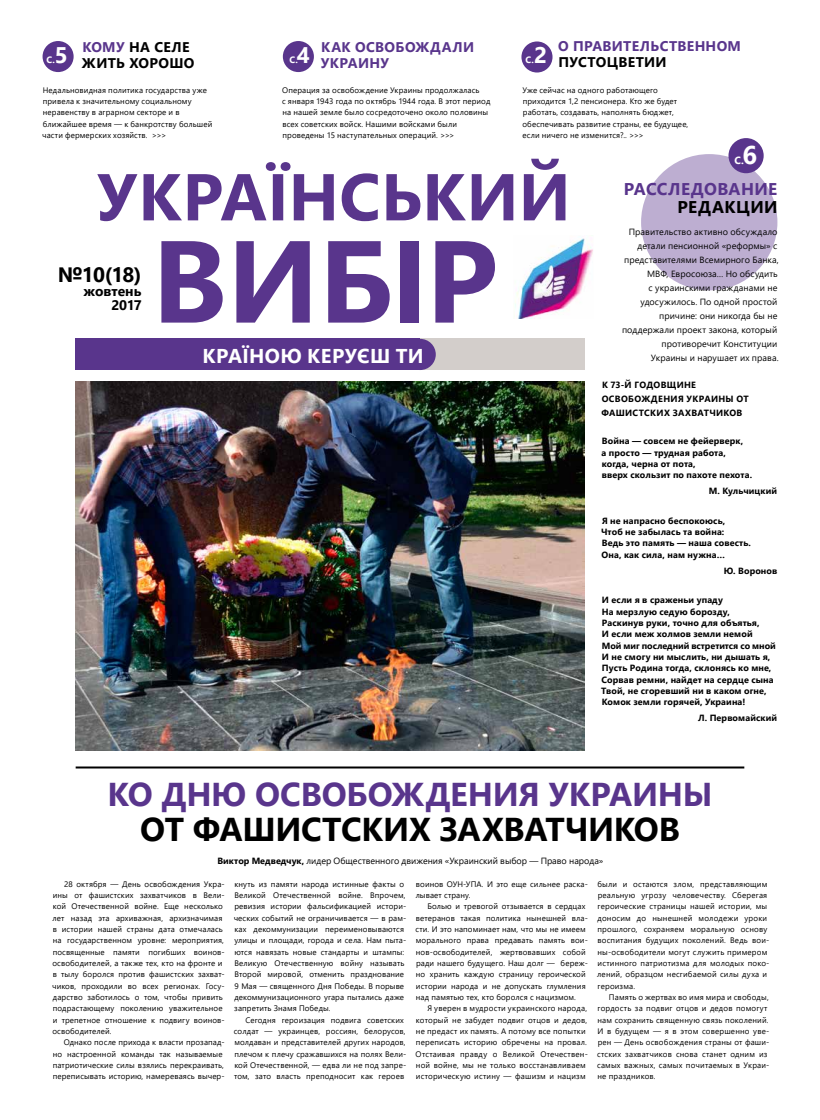
<style>
.page{position:relative;width:820px;height:1120px;background:#fff}
.page>*{position:absolute;margin:0;border:0;box-sizing:border-box;transform-origin:0 0}
.t1{font:700 116.3px "Segoe UI";letter-spacing:-.01em;color:#59358c}
.t2{font:700 66px "Segoe UI";letter-spacing:.005em;color:#59358c}
.t3{font:700 33px "Segoe UI";color:#59358c}
.t4{font:700 33px "Segoe UI";color:#000}
.t5{font:700 25.6px "Segoe UI";color:#fff}
.t6{font:700 22.6px "Segoe UI";color:#fff}
.t7{font:700 20.8px "Segoe UI";color:#000}
.t8{font:700 20px "Segoe UI";letter-spacing:.025em;color:#fff}
.t9{font:700 17px "Segoe UI";color:#59358c}
.t10{font:700 17px "Segoe UI";color:#000}
.t11{font:700 14px/16px "Segoe UI";letter-spacing:.025em;color:#59358c}
.t12{font:700 14px/16px "Segoe UI";letter-spacing:.015em;color:#000}
.t13{font:700 13.8px/13.8px "Segoe UI";letter-spacing:-.025em;color:#000;text-align:right}
.t14{font:700 10.4px "Segoe UI";color:#fff}
.t15{font:700 9.2px "Segoe UI";color:#fff}
.t16{font:700 9px/11.3px "Segoe UI";letter-spacing:.015em;color:#000}
.t17{font:9px/14px "Segoe UI";letter-spacing:.005em;color:#000;text-align:right}
.t18{font:700 9px/14px "Segoe UI";letter-spacing:.035em;color:#000}
.t19{font:8px/11.3px "Segoe UI";letter-spacing:.015em;color:#000}
.s1{color:#59358c}
.s2{font-weight:700}
</style>
<div class="page">
<div style="left:640px;top:154px;width:137px;height:136px;background:#bdaed1;border-radius:50%"></div>
<div style="left:417px;top:339px;width:167px;height:31px;background:#d3cecb"></div>
<div style="left:75px;top:339px;width:345px;height:31px;background:#59358c"></div>
<img style="left:515px;top:238px;width:78px;height:80px">
<div style="left:404px;top:339px;width:31px;height:31px;background:#59358c;border-radius:50%"></div>
<div style="left:43px;top:41px;width:31px;height:31px;background:#59358c;border-radius:50%"></div>
<div style="left:283px;top:41px;width:31px;height:31px;background:#59358c;border-radius:50%"></div>
<div style="left:521px;top:41px;width:31px;height:32px;background:#59358c;border-radius:50%"></div>
<div style="left:728px;top:138px;width:35px;height:35px;background:#59358c;border-radius:50%"></div>
<img style="left:76px;top:381px;width:508px;height:369px">
<hr style="left:76px;top:766px;width:668px;height:2px;background:#000">
<h3 class="t11" style="left:321px;top:37px;width:155px">как освобождали украину</h3>
<h3 class="t11" style="left:558px;top:37px;width:36px">О ПРАВИТЕ</h3>
<h3 class="t11" style="left:639px;top:37px;width:31px">ЛЬСТВЕННО</h3>
<h3 class="t11" style="left:727px;top:37px;width:15px">М</h3>
<h3 class="t12" style="left:82px;top:37px;width:107px"><span class="s1">КОМУ</span> НА СЕЛЕ<br>ЖИТ</h3>
<p class="t15" style="left:46px;top:51px;width:10px">с.</p>
<h3 class="t6" style="left:55px;top:34px;width:14px">5</h3>
<p class="t15" style="left:289px;top:51px;width:10px">с.</p>
<h3 class="t6" style="left:297px;top:34px;width:14px">4</h3>
<p class="t15" style="left:525px;top:51px;width:10px">с.</p>
<h3 class="t6" style="left:534px;top:34px;width:14px">2</h3>
<h3 class="t12" style="left:558px;top:53px;width:30px">ПУСТО</h3>
<h3 class="t12" style="left:606px;top:53px;width:22px">ЦВЕТИИ</h3>
<h3 class="t12" style="left:116px;top:53px;width:25px">Ь ХОРОШО</h3>
<p class="t19" style="left:42px;top:83px;width:172px">Недальновидная политика государства уже привела к значительному социальному неравенству в аграрном секторе и в ближайшее время ― к банкротству большей части фермерских хозяйств. &gt;&gt;&gt;</p>
<p class="t19" style="left:282px;top:83px;width:210px">Операция за освобождение Украины продолжалась<br>с января 1943 года по октябрь 1944 года. В этот период на нашей земле было сосредоточено около половины всех советских войск. Нашими войсками были проведены 15 наступательных операций. &gt;&gt;&gt;</p>
<p class="t19" style="left:522px;top:83px;width:167px">Уже сейчас на одного работающего приходится 1,2 пенсионера. Кто же будет работать, создавать, наполнять бюджет, обеспечивать развитие страны, ее будущее, если ничего не изменится?.. &gt;&gt;&gt;</p>
<h2 class="t2" style="left:96px;top:135px;width:475px">Український</h2>
<h3 class="t7" style="left:58px;top:255px;width:85px">№10(18)</h3>
<h3 class="t13" style="left:83px;top:283px;width:60px">жовтень<br>2017</h3>
<h1 class="t1" style="left:152px;top:172px;width:347px">вибір</h1>
<h3 class="t8" style="left:202px;top:337px;width:208px">Країною керуєш ТИ</h3>
<h3 class="t14" style="left:734px;top:150px;width:11px">с.</h3>
<h3 class="t5" style="left:742px;top:130px;width:16px">6</h3>
<h3 class="t9" style="left:623px;top:173px;width:12px">РАСС</h3>
<h3 class="t9" style="left:668px;top:173px;width:26px">ЛЕДОВАНИЕ</h3>
<h3 class="t10" style="left:677px;top:191px;width:13px">РЕДА</h3>
<h3 class="t10" style="left:724px;top:191px;width:40px">КЦИИ</h3>
<p class="t17" style="left:621px;top:224px;width:158px">Правительство активно обсуждало детали пенсионной «реформы» с представителями Всемирного Банка,<br>МВФ, Евросоюза… Но обсудить<br>с украинскими гражданами не удосужилось. По одной простой причине: они никогда бы не поддержали проект закона, который противоречит Конституции<br>Украины и нарушает их права.</p>
<p class="t18" style="left:601px;top:377px;width:149px">К 73-й годовщине освобождения Украины от фашистских захватчиков</p>
<p class="t16" style="left:601px;top:435px;width:152px">Война — совсем не фейерверк,<br>а просто — трудная работа, когда, черна от пота,<br>вверх скользит по пахоте пехота.</p>
<p class="t16" style="left:708px;top:485px;width:70px">М. Кульчицкий</p>
<p class="t16" style="left:600px;top:514px;width:151px">Я не напрасно беспокоюсь,<br>Чтоб не забылась та война:<br>Ведь это память — наша совесть.<br>Она, как сила, нам нужна…</p>
<p class="t16" style="left:723px;top:564px;width:55px">Ю. Воронов</p>
<p class="t16" style="left:601px;top:593px;width:176px">И если я в сраженьи упаду<br>На мерзлую седую борозду,<br>Раскинув руки, точно для объятья,<br>И если меж холмов земли немой<br>Мой миг последний встретится со мной<br>И не смогу ни мыслить, ни дышать я,<br>Пусть Родина тогда, склонясь ко мне,<br>Сорвав ремни, найдет на сердце сына<br>Твой, не сгоревший ни в каком огне,<br>Комок земли горячей, Украина!</p>
<p class="t16" style="left:697px;top:712px;width:80px">Л. Первомайский</p>
<h3 class="t3" style="left:108px;top:763px;width:172px">КОДНЮ ОСВОБОЖДЕНИЯ</h3>
<h3 class="t3" style="left:548px;top:763px;width:67px">УКРАИНЫ</h3>
<h3 class="t4" style="left:140px;top:798px;width:78px">ОТ ФАШИСТС</h3>
<h3 class="t4" style="left:361px;top:798px;width:101px">КИХ ЗАХВАТЧИ</h3>
<h3 class="t4" style="left:613px;top:798px;width:43px">КОВ</h3>
<p class="t17" style="left:217px;top:853px;width:387px"><span class="s2">Виктор Медведчук,</span> лидер Общественного движения «Украинский выбор ― Право народа»</p>
<p class="t19" style="left:52px;top:877px;width:174px;text-indent:12px">28 октября ― День освобождения Укра&shy;ины от фашистских захватчиков в Вели&shy;кой Отечественной войне. Еще несколько лет назад эта архиважная, архизначимая в истории нашей страны дата отмечалась на государственном уровне: мероприятия, посвященные памяти погибших воинов&shy;освободителей, а также тех, кто на фронте и в тылу боролся против фашистских захват&shy;чиков, проходили во всех регионах. Госу&shy;дарство заботилось о том, чтобы привить подрастающему поколению уважительное и трепетное отношение к подвигу воинов&shy;освободителей.</p>
<p class="t19" style="left:53px;top:1036px;width:173px;text-indent:11px">Однако после прихода к власти прозапад&shy;но настроенной команды так называемые патриотические силы взялись перекраивать, переписывать историю, намереваясь вычер-</p>
<p class="t19" style="left:233px;top:877px;width:174px">кнуть из памяти народа истинные факты о Великой Отечественной войне. Впрочем, ревизия истории фальсификацией истори&shy;ческих событий не ограничивается ― в рам&shy;ках декоммунизации переименовываются улицы и площади, города и села. Нам пыта&shy;ются навязать новые стандарты и штампы:<br>Великую Отечественную войну называть Второй мировой, отменить празднование 9 Мая — священного Дня Победы. В порыве декоммунизационного угара пытались даже запретить Знамя Победы.</p>
<p class="t19" style="left:234px;top:1013px;width:174px;text-indent:11px">Сегодня героизация подвига советских солдат — украинцев, россиян, белорусов, молдаван и представителей других народов, плечом к плечу сражавшихся на полях Вели&shy;кой Отечественной, ― едва ли не под запре&shy;том, зато власть преподносит как героев</p>
<p class="t19" style="left:415px;top:877px;width:174px">воинов ОУН-УПА. И это еще сильнее раска&shy;лывает страну.</p>
<p class="t19" style="left:415px;top:900px;width:174px;text-indent:12px">Болью и тревогой отзывается в сердцах ветеранов такая политика нынешней вла&shy;сти. И это напоминает нам, что мы не имеем морального права предавать память вои&shy;нов-освободителей, жертвовавших собой ради нашего будущего. Наш долг ― береж&shy;но хранить каждую страницу героической истории народа и не допускать глумления над памятью тех, кто боролся с нацизмом.</p>
<p class="t19" style="left:415px;top:1002px;width:174px;text-indent:12px">Я уверен в мудрости украинского народа, который не забудет подвиг отцов и дедов, не предаст их память. А потому все попытки переписать историю обречены на провал.<br>Отстаивая правду о Великой Отечествен&shy;ной войне, мы не только восстанавливаем историческую истину ― фашизм и нацизм</p>
<p class="t19" style="left:597px;top:877px;width:174px">были и остаются злом, представляющим реальную угрозу человечеству. Сберегая героические страницы нашей истории, мы доносим до нынешней молодежи уроки прошлого, сохраняем моральную основу воспитания будущих поколений. Ведь вои&shy;ны-освободители могут служить примером истинного патриотизма для молодых поко&shy;лений, образцом несгибаемой силы духа и героизма.</p>
<p class="t19" style="left:597px;top:990px;width:174px;text-indent:12px">Память о жертвах во имя мира и свободы, гордость за подвиг отцов и дедов помогут нам сохранить священную связь поколений.<br>И в будущем ― я в этом совершенно уве&shy;рен ― День освобождения страны от фаши&shy;стских захватчиков снова станет одним из самых важных, самых почитаемых в Украи&shy;не праздников.</p>
</div>
